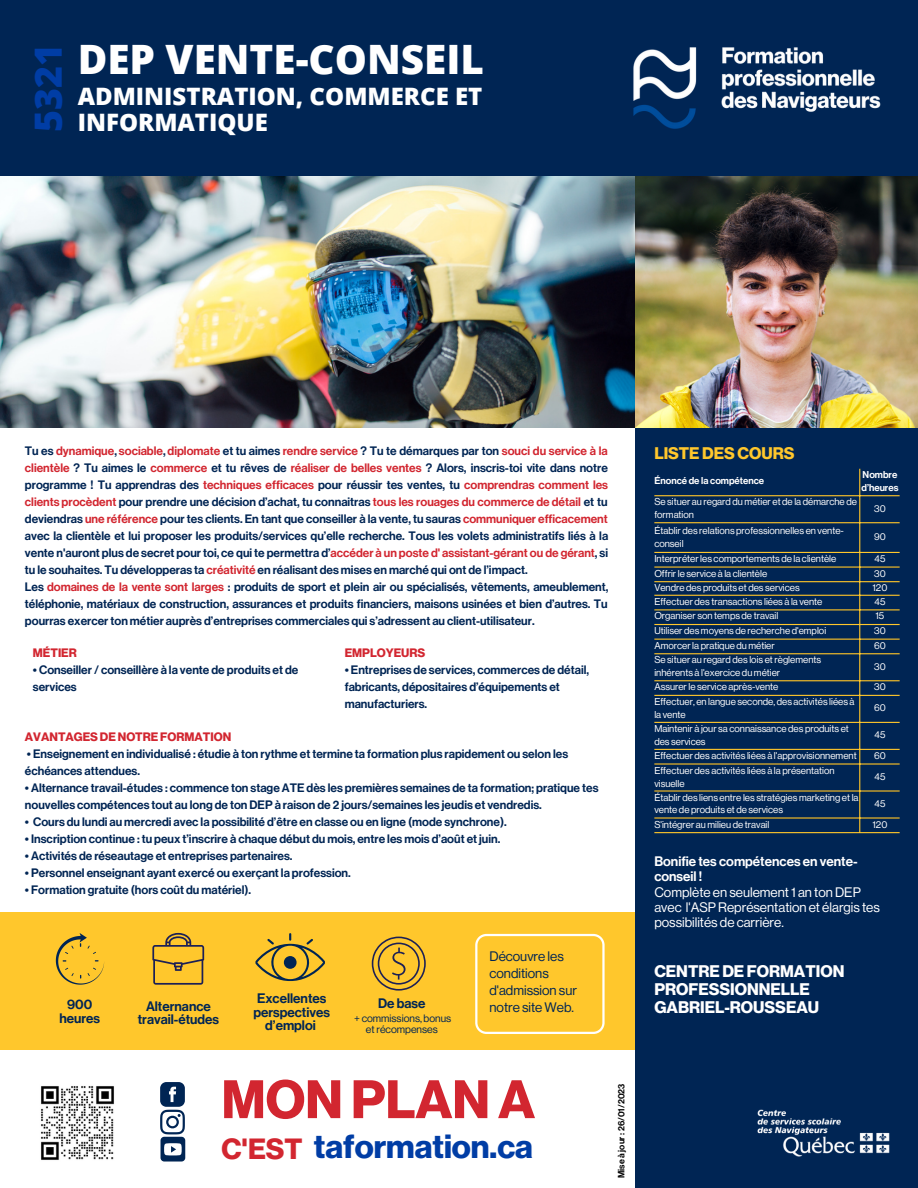
<style>
.page{position:relative;width:918px;height:1188px;background:#fff}
.page>*{position:absolute;margin:0;border:0;box-sizing:border-box;transform-origin:0 0}
.t1{font:700 52.95px "Neue Haas Display";color:#d22630}
.t2{font:800 40.5px "Open Sans";color:#fff}
.t3{font:800 37.5px "Open Sans";color:#003da5}
.t4{font:700 32.85px "Neue Haas Display";color:#003da5}
.t5{font:800 24px/25.8px "Open Sans";color:#fff}
.t6{font:700 16.5px/18px "Neue Haas Display";color:#fff}
.t7{font:700 16.5px "Neue Haas Display";color:#ffc72c}
.t8{font:13.5px/14.7px "Neue Haas Display";color:#fff}
.t9{font:13.5px/13.5px "Neue Haas Display Mediu";color:#002554;text-align:center}
.t10{font:13.5px/16.8px "Neue Haas Display";color:#002554}
.t11{font:13.5px/14.7px "Neue Haas Display Mediu";color:#fff}
.t12{font:12px/17px "Neue Haas Display Mediu";color:#002554}
.t13{font:700 12px "Neue Haas Display";color:#d22630}
.t14{font:10.5px/10.5px "Neue Haas Display";color:#002554;text-align:center}
.t15{font:9.75px/13px "Neue Haas Display";color:#fff}
.t16{font:9.75px/13px "Neue Haas Display Mediu";color:#fff}
.t17{font:9px "Neue Haas Display Mediu";color:#000}
.s1{color:#d22630}
.s2{font-size:28.65px;color:#d22630}
</style>
<div class="page">
<div style="left:0;top:912px;width:734px;height:138px;background:#ffc72c"></div>
<div style="left:635px;top:403px;width:283px;height:785px;background:#002554"></div>
<div style="left:0;top:0;width:918px;height:176px;background:#002554"></div>
<img style="left:0;top:176px;width:918px;height:251px">
<svg style="left:160px;top:1082px;width:25px;height:52px"></svg>
<img style="left:757px;top:1109px;width:133px;height:48px">
<div style="left:161px;top:1137px;width:24px;height:25px;background:#002554;border-radius:4px"></div>
<svg style="left:164px;top:1143px;width:18px;height:12px"></svg>
<img style="left:41px;top:1086px;width:73px;height:74px">
<img style="left:633px;top:47px;width:248px;height:82px">
<svg style="left:56px;top:933px;width:48px;height:52px"></svg>
<svg style="left:372px;top:937px;width:54px;height:54px"></svg>
<svg style="left:152px;top:933px;width:52px;height:52px"></svg>
<svg style="left:255px;top:933px;width:70px;height:48px"></svg>
<hr style="left:859px;top:469px;width:1px;height:363px;background:#ffc72c">
<hr style="left:654px;top:495px;width:246px;height:1px;background:#ffc72c">
<hr style="left:654px;top:522px;width:246px;height:1px;background:#ffc72c">
<hr style="left:654px;top:552px;width:246px;height:1px;background:#ffc72c">
<hr style="left:654px;top:567px;width:246px;height:1px;background:#ffc72c">
<hr style="left:654px;top:581px;width:246px;height:1px;background:#ffc72c">
<hr style="left:654px;top:595px;width:246px;height:1px;background:#ffc72c">
<hr style="left:654px;top:609px;width:246px;height:1px;background:#ffc72c">
<hr style="left:654px;top:624px;width:246px;height:1px;background:#ffc72c">
<hr style="left:654px;top:639px;width:246px;height:1px;background:#ffc72c">
<hr style="left:654px;top:653px;width:246px;height:1px;background:#ffc72c">
<hr style="left:654px;top:680px;width:246px;height:1px;background:#ffc72c">
<hr style="left:654px;top:695px;width:246px;height:1px;background:#ffc72c">
<hr style="left:654px;top:722px;width:246px;height:1px;background:#ffc72c">
<hr style="left:654px;top:749px;width:246px;height:1px;background:#ffc72c">
<hr style="left:654px;top:763px;width:246px;height:2px;background:#ffc72c">
<hr style="left:654px;top:790px;width:246px;height:2px;background:#ffc72c">
<hr style="left:654px;top:817px;width:246px;height:2px;background:#ffc72c">
<hr style="left:654px;top:832px;width:246px;height:1px;background:#ffc72c">
<svg style="left:475px;top:934px;width:130px;height:100px"></svg>
<h3 class="t3" style="left:22px;top:132px;width:89px;rotate:-90deg">5321</h3>
<h2 class="t2" style="left:78px;top:31px;width:408px">DEP VENTE-CONSEIL</h2>
<h3 class="t5" style="left:78px;top:83px;width:406px">ADMINISTRATION, COMMERCE ET<br>INFORMATIQUE</h3>
<p class="t12" style="left:25px;top:442px;width:585px">Tu es <span class="s1">dynamique</span>, <span class="s1">sociable</span>, <span class="s1">diplomate</span> et tu aimes <span class="s1">rendre service</span> ? Tu te démarques par ton <span class="s1">souci du service à la clientèle</span> ? Tu aimes le <span class="s1">commerce</span> et tu rêves de <span class="s1">réaliser de belles ventes</span> ? Alors, inscris-toi vite dans notre programme ! Tu apprendras des <span class="s1">techniques efficaces</span> pour réussir tes ventes, tu <span class="s1">comprendras comment les clients procèdent</span> pour prendre une décision d’achat, tu connaitras <span class="s1">tous les rouages du commerce de détail</span> et tu deviendras <span class="s1">une référence</span> pour tes clients. En tant que conseiller à la vente, tu sauras <span class="s1">communiquer efficacement </span>avec la clientèle et lui proposer les produits/services qu’elle recherche. Tous les volets administratifs liés à la vente n'auront plus de secret pour toi, ce qui te permettra d’<span class="s1">accéder à un poste d' assistant-gérant ou de gérant</span>, si tu le souhaites. Tu développeras ta <span class="s1">créativité</span> en réalisant des mises en marché qui ont de l’impact.<br>Les <span class="s1">domaines de la vente sont larges</span> : produits de sport et plein air ou spécialisés, vêtements, ameublement, téléphonie, matériaux de construction, assurances et produits financiers, maisons usinées et bien d’autres. Tu pourras exercer ton métier auprès d’entreprises commerciales qui s’adressent au client-utilisateur.</p>
<p class="t13" style="left:33px;top:648px;width:45px">MÉTIER</p>
<p class="t12" style="left:33px;top:662px;width:267px">• Conseiller / conseillère à la vente de produits et de services</p>
<p class="t13" style="left:345px;top:648px;width:82px">EMPLOYEURS</p>
<p class="t12" style="left:345px;top:662px;width:246px">• Entreprises de services, commerces de détail, fabricants, dépositaires d’équipements et manufacturiers.</p>
<p class="t13" style="left:25px;top:731px;width:208px">AVANTAGES DE NOTRE FORMATION</p>
<p class="t12" style="left:25px;top:746px;width:545px">• Enseignement en individualisé : étudie à ton rythme et termine ta formation plus rapidement ou selon les échéances attendues.</p>
<p class="t12" style="left:25px;top:780px;width:575px">• Alternance travail-études : commence ton stage ATE dès les premières semaines de ta formation; pratique tes nouvelles compétences tout au long de ton DEP à raison de 2 jours/semaines les jeudis et vendredis.</p>
<p class="t12" style="left:25px;top:814px;width:483px">• Cours du lundi au mercredi avec la possibilité d’être en classe ou en ligne (mode synchrone).</p>
<p class="t12" style="left:25px;top:831px;width:477px">• Inscription continue : tu peux t’inscrire à chaque début du mois, entre les mois d’août et juin.</p>
<p class="t12" style="left:25px;top:848px;width:269px">• Activités de réseautage et entreprises partenaires.</p>
<p class="t12" style="left:25px;top:865px;width:327px">• Personnel enseignant ayant exercé ou exerçant la profession.</p>
<p class="t12" style="left:25px;top:882px;width:228px">• Formation gratuite (hors coût du matériel).</p>
<p class="t9" style="left:59px;top:998px;width:42px">900 heures</p>
<p class="t9" style="left:138px;top:1000px;width:83px">Alternance travail-études</p>
<p class="t9" style="left:253px;top:992px;width:78px">Excellentes perspectives d’emploi</p>
<p class="t9" style="left:378px;top:997px;width:49px">De base</p>
<p class="t14" style="left:354px;top:1014px;width:99px">+ commissions, bonus et récompenses</p>
<p class="t10" style="left:489px;top:949px;width:89px">Découvre les conditions d'admission sur notre site Web.</p>
<h1 class="t1" style="left:222px;top:1075px;width:315px">MON PLAN A</h1>
<h3 class="t4" style="left:222px;top:1131px;width:313px"><span class="s2">C'EST</span> taformation.ca</h3>
<p class="t17" style="left:617px;top:1178px;width:96px;rotate:-90deg">Mise à jour : 26/01/2023</p>
<h3 class="t7" style="left:654px;top:446px;width:142px">LISTE DES COURS</h3>
<p class="t16" style="left:654px;top:475px;width:111px">Énoncé de la compétence</p>
<p class="t16" style="left:862px;top:468px;width:38px">Nombre d’heures</p>
<p class="t15" style="left:654px;top:496px;width:204px">Se situer au regard du métier et de la démarche de formation</p>
<p class="t15" style="left:874px;top:502px;width:13px">30</p>
<p class="t15" style="left:654px;top:524px;width:191px">Établir des relations professionnelles en vente&shy;conseil</p>
<p class="t15" style="left:874px;top:531px;width:13px">90</p>
<p class="t15" style="left:654px;top:552px;width:184px">Interpréter les comportements de la clientèle</p>
<p class="t15" style="left:875px;top:552px;width:12px">45</p>
<p class="t15" style="left:654px;top:567px;width:114px">Offrir le service à la clientèle</p>
<p class="t15" style="left:874px;top:567px;width:13px">30</p>
<p class="t15" style="left:654px;top:582px;width:147px">Vendre des produits et des services</p>
<p class="t15" style="left:873px;top:582px;width:16px">120</p>
<p class="t15" style="left:654px;top:595px;width:170px">Effectuer des transactions liées à la vente</p>
<p class="t15" style="left:875px;top:595px;width:12px">45</p>
<p class="t15" style="left:654px;top:610px;width:125px">Organiser son temps de travail</p>
<p class="t15" style="left:876px;top:610px;width:10px">15</p>
<p class="t15" style="left:654px;top:624px;width:173px">Utiliser des moyens de recherche d'emploi</p>
<p class="t15" style="left:874px;top:624px;width:13px">30</p>
<p class="t15" style="left:654px;top:639px;width:122px">Amorcer la pratique du métier</p>
<p class="t15" style="left:874px;top:639px;width:13px">60</p>
<p class="t15" style="left:654px;top:654px;width:168px">Se situer au regard des lois et règlements inhérents à l'exercice du métier</p>
<p class="t15" style="left:874px;top:660px;width:13px">30</p>
<p class="t15" style="left:654px;top:681px;width:126px">Assurer le service après-vente</p>
<p class="t15" style="left:874px;top:681px;width:13px">30</p>
<p class="t15" style="left:654px;top:695px;width:202px">Effectuer, en langue seconde, des activités liées à la vente</p>
<p class="t15" style="left:874px;top:702px;width:13px">60</p>
<p class="t15" style="left:654px;top:722px;width:196px">Maintenir à jour sa connaissance des produits et des services</p>
<p class="t15" style="left:875px;top:729px;width:12px">45</p>
<p class="t15" style="left:654px;top:749px;width:204px">Effectuer des activités liées à l'approvisionnement</p>
<p class="t15" style="left:874px;top:749px;width:13px">60</p>
<p class="t15" style="left:654px;top:764px;width:182px">Effectuer des activités liées à la présentation visuelle</p>
<p class="t15" style="left:875px;top:770px;width:12px">45</p>
<p class="t15" style="left:654px;top:791px;width:206px;line-height:12.1px">Établir des liens entre les stratégies marketing et la vente de produits et de services</p>
<p class="t15" style="left:875px;top:797px;width:12px">45</p>
<p class="t15" style="left:654px;top:818px;width:117px">S'intégrer au milieu de travail</p>
<p class="t15" style="left:873px;top:818px;width:16px">120</p>
<p class="t11" style="left:654px;top:854px;width:205px">Bonifie tes compétences en vente&shy;conseil !</p>
<p class="t8" style="left:654px;top:886px;width:227px">Complète en seulement 1 an ton DEP avec l'ASP Représentation et élargis tes possibilités de carrière.</p>
<h3 class="t6" style="left:654px;top:962px;width:192px">CENTRE DEFORMATION<br>PROFESSIONNELLE<br>GABRIEL-ROUSSEAU</h3>
</div>
